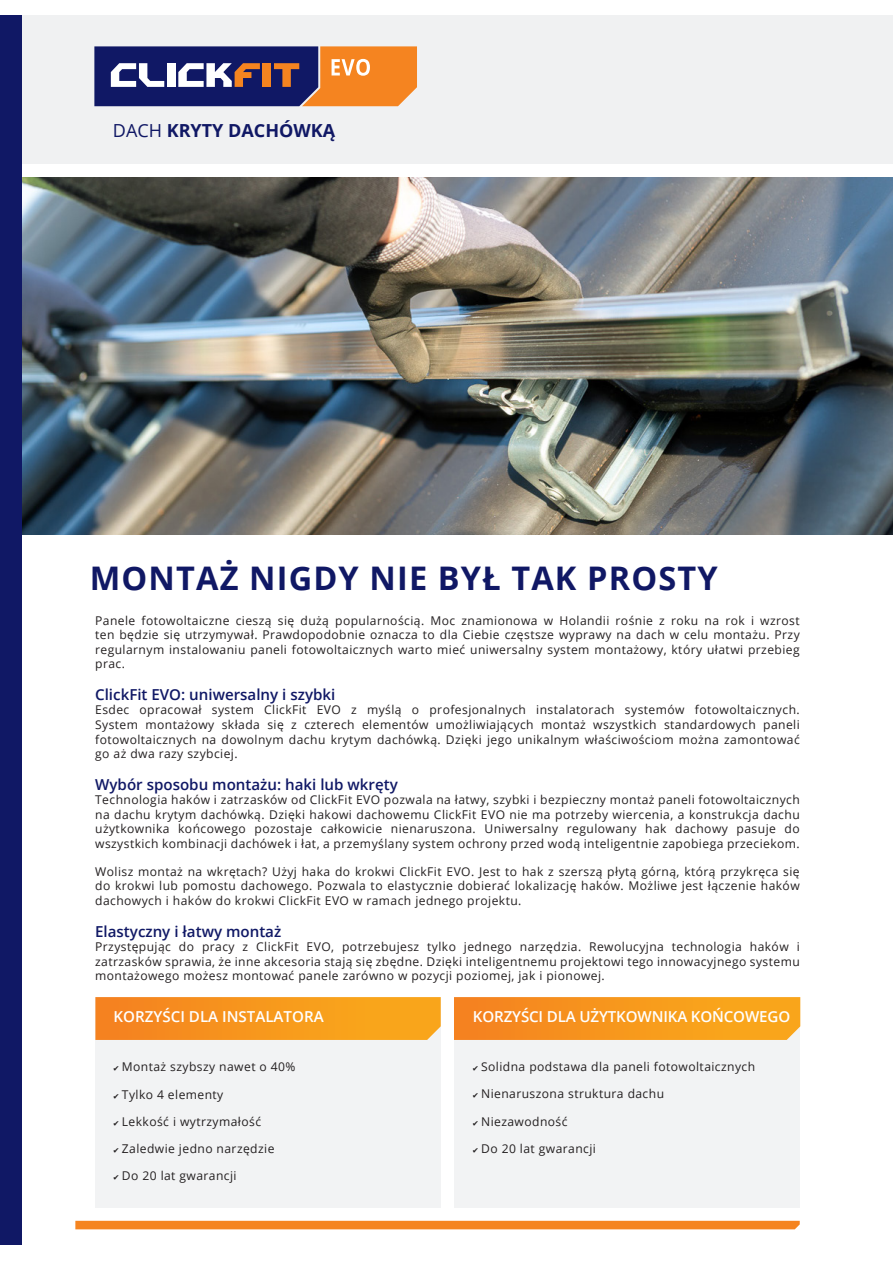
<style>
.page{position:relative;width:893px;height:1263px;background:#fff}
.page>*{position:absolute;margin:0;border:0;box-sizing:border-box;transform-origin:0 0}
.t1{font:700 32.55px "Open Sans";letter-spacing:.035em;color:#101865}
.t2{font:700 18px "Open Sans";color:#101865}
.t3{font:600 15.15px "Open Sans";color:#101865}
.t4{font:600 15.15px "Open Sans";letter-spacing:-.01em;color:#fff}
.t5{font:12.15px/14.5px "Open Sans";letter-spacing:.035em;color:#231f20;text-align:justify}
.s1{font-weight:400}
.s2{font-family:"Menlo";font-size:9px}
</style>
<div class="page">
<div style="left:95px;top:997px;width:705px;height:211px;background:#f2f3f4"></div>
<div style="left:17px;top:15px;width:876px;height:149px;background:#f0f1f2"></div>
<img style="left:22px;top:177px;width:871px;height:357px">
<div style="left:75px;top:1221px;width:725px;height:8px;background:#f58420"></div>
<div style="left:0;top:15px;width:22px;height:1230px;background:#101865"></div>
<svg style="left:94px;top:46px;width:323px;height:60px;background:#775761"></svg>
<svg style="left:95px;top:997px;width:346px;height:43px;background:#f7971f"></svg>
<svg style="left:454px;top:997px;width:346px;height:43px;background:#f7971f"></svg>
<div style="left:441px;top:995px;width:13px;height:214px;background:#fff"></div>
<p class="t2" style="left:113px;top:118px;width:224px"><span class="s1">DACH</span> KRYTY DACHÓWKĄ</p>
<p class="t1" style="left:90px;top:555px;width:629px">MONTAŻ NIGDY NIE BYŁ TAK PROSTY</p>
<p class="t5" style="left:95px;top:613px;width:706px">Panele fotowoltaiczne cieszą się dużą popularnością. Moc znamionowa w Holandii rośnie z roku na rok i wzrost ten będzie się utrzymywał. Prawdopodobnie oznacza to dla Ciebie częstsze wyprawy na dach w celu montażu. Przy regularnym instalowaniu paneli fotowoltaicznych warto mieć uniwersalny system montażowy, który ułatwi przebieg prac.</p>
<p class="t3" style="left:95px;top:684px;width:242px">ClickFit EVO: uniwersalny i szybki</p>
<p class="t5" style="left:95px;top:702px;width:706px">Esdec opracował system ClickFit EVO z myślą o profesjonalnych instalatorach systemów fotowoltaicznych.<br>System montażowy składa się z czterech elementów umożliwiających montaż wszystkich standardowych paneli fotowoltaicznych na dowolnym dachu krytym dachówką. Dzięki jego unikalnym właściwościom można zamontować go aż dwa razy szybciej.</p>
<p class="t3" style="left:95px;top:774px;width:304px">Wybór sposobu montażu: haki lub wkręty</p>
<p class="t5" style="left:95px;top:792px;width:706px">Technologia haków i zatrzasków od ClickFit EVO pozwala na łatwy, szybki i bezpieczny montaż paneli fotowoltaicznych na dachu krytym dachówką. Dzięki hakowi dachowemu ClickFit EVO nie ma potrzeby wiercenia, a konstrukcja dachu użytkownika końcowego pozostaje całkowicie nienaruszona. Uniwersalny regulowany hak dachowy pasuje do wszystkich kombinacji dachówek i łat, a przemyślany system ochrony przed wodą inteligentnie zapobiega przeciekom.</p>
<p class="t5" style="left:95px;top:864px;width:706px">Wolisz montaż na wkrętach? Użyj haka do krokwi ClickFit EVO. Jest to hak z szerszą płytą górną, którą przykręca się do krokwi lub pomostu dachowego. Pozwala to elastycznie dobierać lokalizację haków. Możliwe jest łączenie haków dachowych i haków do krokwi ClickFit EVO w ramach jednego projektu.</p>
<p class="t3" style="left:95px;top:921px;width:188px">Elastyczny i łatwy montaż</p>
<p class="t5" style="left:95px;top:939px;width:706px">Przystępując do pracy z ClickFit EVO, potrzebujesz tylko jednego narzędzia. Rewolucyjna technologia haków i zatrzasków sprawia, że inne akcesoria stają się zbędne. Dzięki inteligentnemu projektowi tego innowacyjnego systemu montażowego możesz montować panele zarówno w pozycji poziomej, jak i pionowej.</p>
<p class="t4" style="left:114px;top:1006px;width:212px">KORZYŚCI DLA INSTALATORA</p>
<p class="t5" style="left:114px;top:1059px;width:183px"><span class="s2">✔</span> Montaż szybszy nawet o 40%</p>
<p class="t5" style="left:114px;top:1086px;width:111px"><span class="s2">✔</span> Tylko 4 elementy</p>
<p class="t5" style="left:114px;top:1114px;width:149px"><span class="s2">✔</span> Lekkość i wytrzymałość</p>
<p class="t5" style="left:114px;top:1141px;width:162px"><span class="s2">✔</span> Zaledwie jedno narzędzie</p>
<p class="t5" style="left:114px;top:1168px;width:125px"><span class="s2">✔</span> Do 20 lat gwarancji</p>
<p class="t4" style="left:473px;top:1006px;width:319px">KORZYŚCI DLA UŻYTKOWNIKA KOŃCOWEGO</p>
<p class="t5" style="left:473px;top:1059px;width:284px"><span class="s2">✔</span> Solidna podstawa dla paneli fotowoltaicznych</p>
<p class="t5" style="left:473px;top:1086px;width:193px"><span class="s2">✔</span> Nienaruszona struktura dachu</p>
<p class="t5" style="left:473px;top:1113px;width:96px"><span class="s2">✔</span> Niezawodność</p>
<p class="t5" style="left:473px;top:1141px;width:125px"><span class="s2">✔</span> Do 20 lat gwarancji</p>
</div>
